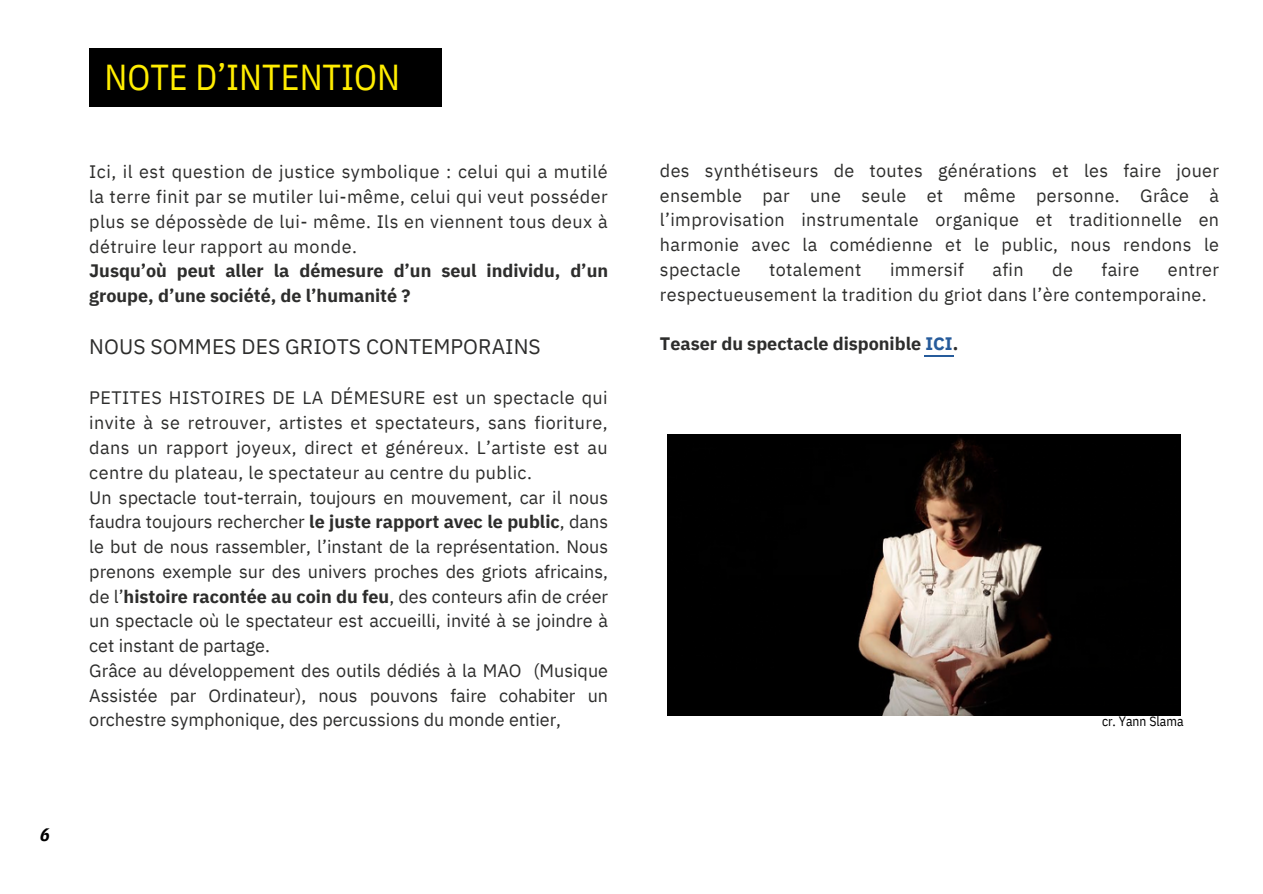
<style>
.page{position:relative;width:1263px;height:894px;background:#fff}
.page>*{position:absolute;margin:0;border:0;box-sizing:border-box;transform-origin:0 0}
.t1{font:36px "IBM Plex Sans Cond";color:#ffed00}
.t2{font:21px "IBM Plex Sans";letter-spacing:.005em;color:#2d2d2c}
.t3{font:18px/24.8px "IBM Plex Sans";letter-spacing:.02em;color:#2d2d2c;text-align:justify}
.t4{font:700 18px/24.8px "IBM Plex Sans";color:#2d2d2c}
.t5{font:italic 700 18px "IBM Plex Sans Cond";color:#000}
.t6{font:13.5px "IBM Plex Sans Cond";color:#000}
.s1{font-weight:700}
.s2{color:#265b9b}
</style>
<div class="page">
<hr style="left:924px;top:355px;width:30px;height:1px;background:#265b9b">
<img style="left:668px;top:434px;width:513px;height:280px">
<div style="left:89px;top:48px;width:353px;height:58px;background:#000"></div>
<p class="t5" style="left:40px;top:822px;width:11px">6</p>
<p class="t1" style="left:104px;top:53px;width:297px">NOTE D’INTENTION</p>
<p class="t3" style="left:89px;top:159px;width:520px">Ici, il est question de justice symbolique : celui qui a mutilé la terre finit par se mutiler lui-même, celui qui veut posséder plus se dépossède de lui- même. Ils en viennent tous deux à détruire leur rapport au monde.</p>
<p class="t4" style="left:89px;top:258px;width:520px">Jusqu’où peut aller la démesure d’un seul individu, d’un groupe, d’une société, de l’humanité ?</p>
<p class="t2" style="left:89px;top:332px;width:453px">NOUS SOMMES DES GRIOTS CONTEMPORAINS</p>
<p class="t3" style="left:89px;top:385px;width:520px">PETITES HISTOIRES DE LA DÉMESURE est un spectacle qui invite à se retrouver, artistes et spectateurs, sans fioriture, dans un rapport joyeux, direct et généreux. L’artiste est au centre du plateau, le spectateur au centre du public.</p>
<p class="t3" style="left:89px;top:484px;width:520px">Un spectacle tout-terrain, toujours en mouvement, car il nous faudra toujours rechercher <span class="s1">le juste rapport avec le public</span>, dans le but de nous rassembler, l’instant de la représentation. Nous prenons exemple sur des univers proches des griots africains, de l’<span class="s1">histoire racontée au coin du feu</span>, des conteurs afin de créer un spectacle où le spectateur est accueilli, invité à se joindre à cet instant de partage.</p>
<p class="t3" style="left:89px;top:657px;width:520px">Grâce au développement des outils dédiés à la MAO (Musique Assistée par Ordinateur), nous pouvons faire cohabiter un orchestre symphonique, des percussions du monde entier,</p>
<p class="t3" style="left:660px;top:158px;width:561px">des synthétiseurs de toutes générations et les faire jouer ensemble par une seule et même personne. Grâce à l’improvisation instrumentale organique et traditionnelle en harmonie avec la comédienne et le public, nous rendons le spectacle</p>
<p class="t3" style="left:769px;top:257px;width:94px">totalement</p>
<p class="t3" style="left:890px;top:257px;width:75px">immersif</p>
<p class="t3" style="left:992px;top:257px;width:33px">afin</p>
<p class="t3" style="left:1052px;top:257px;width:22px">de</p>
<p class="t3" style="left:1101px;top:257px;width:39px">faire</p>
<p class="t3" style="left:660px;top:257px;width:561px;text-indent:508px">entrer respectueusement la tradition du griot dans l’ère contemporaine.</p>
<p class="t4" style="left:660px;top:331px;width:300px">Teaser du spectacle disponible <span class="s2">ICI</span>.</p>
<p class="t6" style="left:1102px;top:711px;width:83px">cr. Yann Slama</p>
</div>
